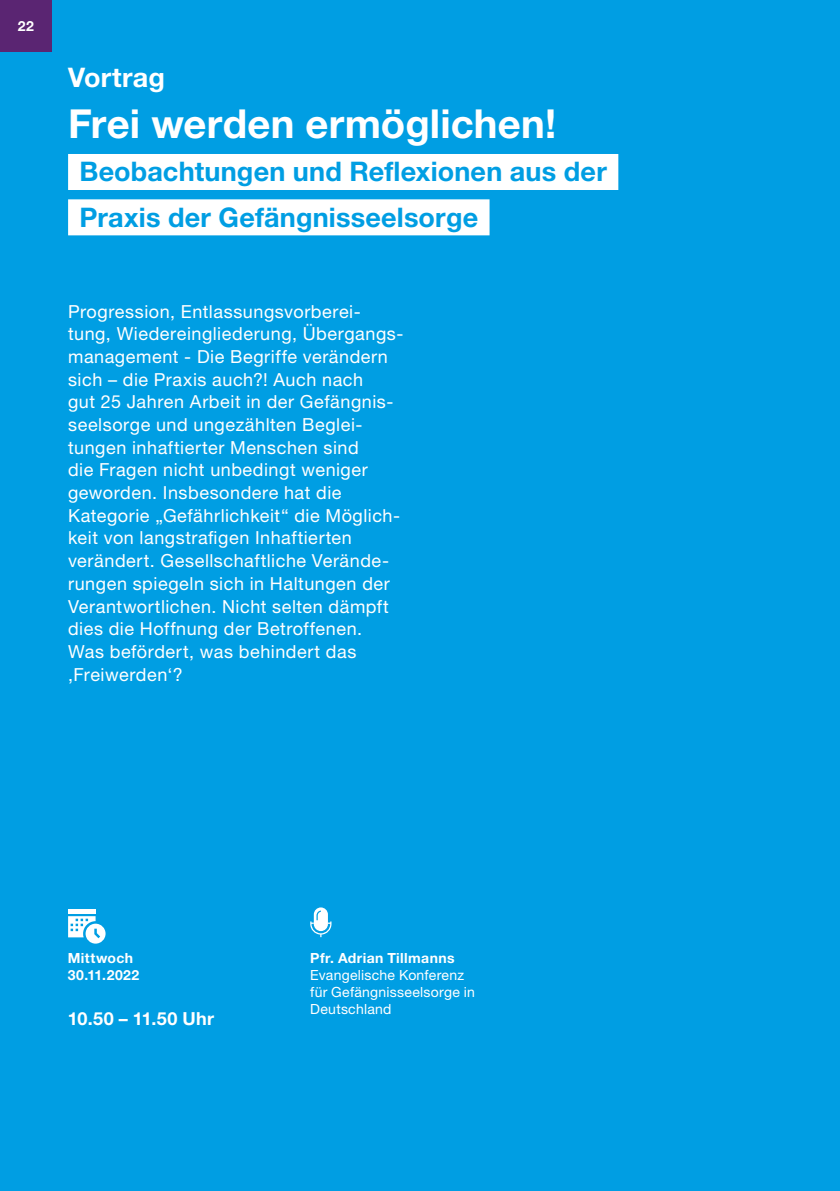
<style>
.page{position:relative;width:840px;height:1191px;background:#fff}
.page>*{position:absolute;margin:0;border:0;box-sizing:border-box;transform-origin:0 0}
.t1{font:700 40px "Helvetica Neue LT Pro";letter-spacing:.005em;color:#fff}
.t2{font:700 27px/45.4px "Helvetica Neue LT Pro";letter-spacing:.005em;color:#009ee3}
.t3{font:700 27px "Helvetica Neue LT Pro";letter-spacing:.01em;color:#fff}
.t4{font:18px/22.6px "Helvetica Neue LT Pro";letter-spacing:.03em;color:#fff}
.t5{font:700 18px "Helvetica Neue LT Pro";letter-spacing:.02em;color:#fff}
.t6{font:14px/17px "Helvetica Neue LT Pro";letter-spacing:.02em;color:#fff}
.t7{font:700 14px/17px "Helvetica Neue LT Pro";letter-spacing:.025em;color:#fff}
</style>
<div class="page">
<div style="left:0;top:0;width:839px;height:1191px;background:#009ee3"></div>
<div style="left:0;top:0;width:51px;height:51px;background:#5a2572"></div>
<div style="left:68px;top:908px;width:27px;height:5px;background:#fff"></div>
<svg style="left:68px;top:916px;width:37px;height:27px"></svg>
<svg style="left:310px;top:907px;width:21px;height:30px"></svg>
<div style="left:68px;top:154px;width:550px;height:36px;background:#fff"></div>
<div style="left:68px;top:199px;width:421px;height:36px;background:#fff"></div>
<p class="t7" style="left:18px;top:17px;width:18px">22</p>
<h2 class="t3" style="left:68px;top:61px;width:98px">Vortrag</h2>
<h1 class="t1" style="left:68px;top:99px;width:489px">Frei werden ermöglichen!</h1>
<h2 class="t2" style="left:79px;top:149px;width:528px">Beobachtungen und Reflexionen aus der<br>Praxis der Gefängnisseelsorge</h2>
<p class="t4" style="left:68px;top:299px;width:337px">Progression, Entlassungsvorberei&shy;tung, Wiedereingliederung, Übergangs&shy;management - Die Begriffe verändern sich – die Praxis auch?! Auch nach<br>gut 25 Jahren Arbeit in der Gefängnis&shy;seelsorge und ungezählten Beglei&shy;tungen inhaftierter Menschen sind<br>die Fragen nicht unbedingt weniger geworden. Insbesondere hat die Kategorie „Gefährlichkeit“ die Möglich&shy;keit von langstrafigen Inhaftierten verändert. Gesellschaftliche Verände&shy;rungen spiegeln sich in Haltungen der Verantwortlichen. Nicht selten dämpft dies die Hoffnung der Betroffenen.<br>Was befördert, was behindert das ‚Freiwerden‘?</p>
<p class="t7" style="left:68px;top:949px;width:73px">Mittwoch<br>30.11.2022</p>
<p class="t5" style="left:68px;top:1007px;width:148px">10.50 – 11.50 Uhr</p>
<p class="t7" style="left:310px;top:949px;width:146px">Pfr. Adrian Tillmanns</p>
<p class="t6" style="left:310px;top:966px;width:166px">Evangelische Konferenz für Gefängnisseelsorge in<br>Deutschland</p>
</div>
